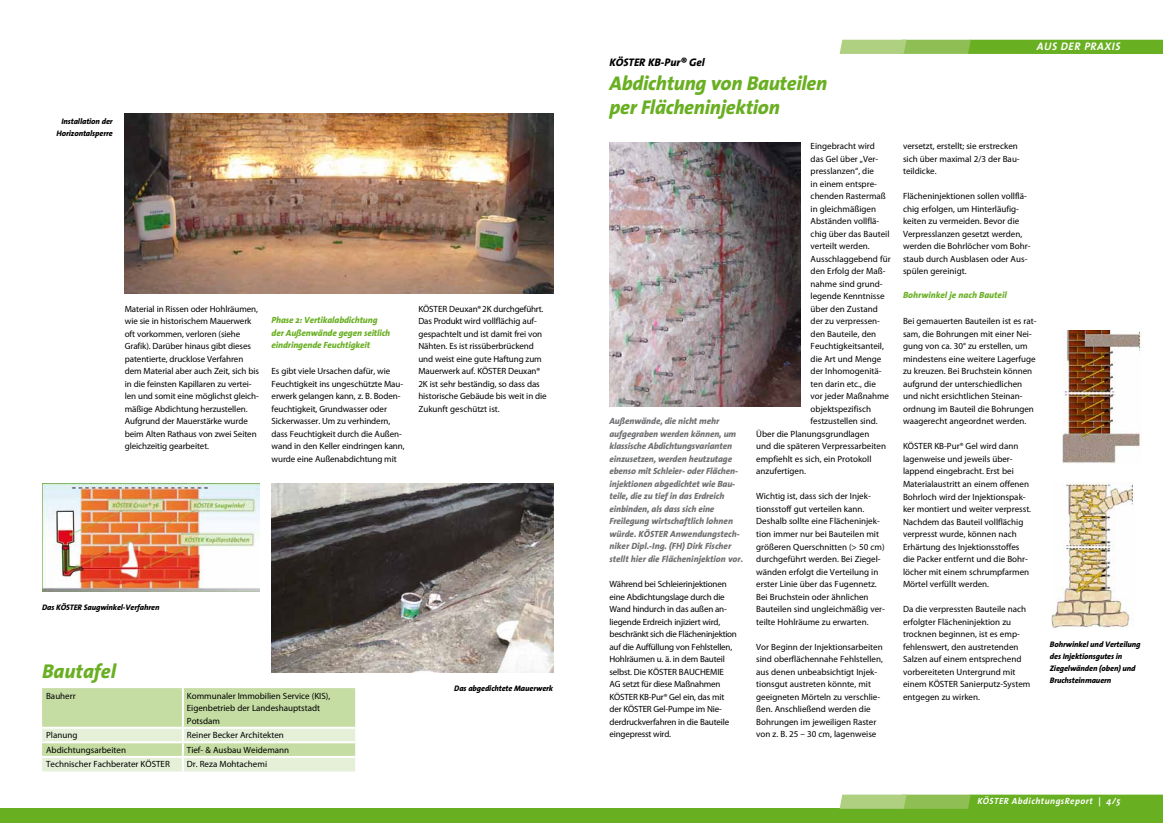
<style>
.page{position:relative;width:1163px;height:823px;background:#fff}
.page>*{position:absolute;margin:0;border:0;box-sizing:border-box;transform-origin:0 0}
.t1{font:italic 800 20px/24px "The Sans";letter-spacing:-.01em;color:#69af22}
.t2{font:italic 800 11px "The Sans";color:#000}
.t3{font:italic 700 11px "The Sans";letter-spacing:.05em;color:#fff}
.t4{font:9px/12.5px "Myriad Pro";color:#000}
.t5{font:9px/12.5px "Myriad Pro";letter-spacing:-.02em;color:#000}
.t6{font:italic 800 9px/12.5px "The Sans";letter-spacing:-.01em;color:#6f7072}
.t7{font:italic 800 9px/12.5px "The Sans";letter-spacing:-.01em;color:#69af22}
.t8{font:italic 700 9px "The Sans";letter-spacing:.05em;color:#fff}
.t9{font:italic 800 8px/12px "The Sans";letter-spacing:-.01em;color:#000;text-align:right}
</style>
<div class="page">
<div style="left:0;top:808px;width:581px;height:14px;background:#69af22"></div>
<div style="left:581px;top:808px;width:581px;height:14px;background:#69af22"></div>
<svg style="left:839px;top:794px;width:323px;height:14px;background:#84bc48"></svg>
<svg style="left:839px;top:40px;width:323px;height:14px;background:#7fb940"></svg>
<svg style="left:42px;top:688px;width:313px;height:83px;background:#d3e4ba"></svg>
<img style="left:271px;top:483px;width:282px;height:189px">
<img style="left:609px;top:143px;width:191px;height:263px">
<img style="left:1062px;top:330px;width:79px;height:133px">
<img style="left:42px;top:483px;width:217px;height:108px">
<img style="left:124px;top:113px;width:429px;height:180px">
<img style="left:1051px;top:482px;width:82px;height:146px">
<p class="t9" style="left:57px;top:115px;width:58px;line-height:12.5px">Installation der<br>Horizontalsperre</p>
<p class="t4" style="left:125px;top:302px;width:136px">Material in Rissen oder Hohlräumen, wie sie in historischem Mauerwerk oft vorkommen, verloren (siehe Grafik). Darüber hinaus gibt dieses patentierte, drucklose Verfahren dem Material aber auch Zeit, sich bis in die feinsten Kapillaren zu vertei&shy;len und somit eine möglichst gleich&shy;mäßige Abdichtung herzustellen.<br>Aufgrund der Mauerstärke wurde beim Alten Rathaus von zwei Seiten gleichzeitig gearbeitet.</p>
<p class="t7" style="left:271px;top:314px;width:120px">Phase 2: Vertikalabdichtung der Außenwände gegen seitlich eindringende Feuchtigkeit</p>
<p class="t4" style="left:271px;top:364px;width:134px">Es gibt viele Ursachen dafür, wie Feuchtigkeit ins ungeschützte Mau&shy;erwerk gelangen kann, z. B. Boden&shy;feuchtigkeit, Grundwasser oder Sickerwasser. Um zu verhindern, dass Feuchtigkeit durch die Außen&shy;wand in den Keller eindringen kann, wurde eine Außenabdichtung mit</p>
<p class="t4" style="left:418px;top:302px;width:130px">KÖSTER Deuxan®2K durchgeführt.<br>Das Produkt wird vollflächig auf&shy;gespachtelt und ist damit frei von<br>Nähten. Es ist rissüberbrückend und weist eine gute Haftung zum<br>Mauerwerk auf. KÖSTER Deuxan®<br>2K ist sehr beständig, so dass das historische Gebäude bis weit in die<br>Zukunft geschützt ist.</p>
<p class="t9" style="left:42px;top:601px;width:119px">Das KÖSTER Saugwinkel-Verfahren</p>
<h1 class="t1" style="left:42px;top:659px;width:75px">Bautafel</h1>
<p class="t4" style="left:46px;top:688px;width:31px">Bauherr</p>
<p class="t4" style="left:187px;top:688px;width:145px">Kommunaler Immobilien Service (KIS),<br>Eigenbetrieb der Landeshauptstadt<br>Potsdam</p>
<p class="t4" style="left:46px;top:728px;width:33px">Planung</p>
<p class="t4" style="left:187px;top:728px;width:98px">Reiner Becker Architekten</p>
<p class="t4" style="left:46px;top:743px;width:81px">Abdichtungsarbeiten</p>
<p class="t4" style="left:187px;top:743px;width:104px">Tief- &amp; Ausbau Weidemann</p>
<p class="t4" style="left:46px;top:757px;width:125px">Technischer Fachberater KÖSTER</p>
<p class="t4" style="left:187px;top:757px;width:82px">Dr. Reza Mohtachemi</p>
<p class="t9" style="left:454px;top:682px;width:100px">Das abgedichtete Mauerwerk</p>
<p class="t2" style="left:609px;top:55px;width:97px">KÖSTER KB-Pur® Gel</p>
<h1 class="t1" style="left:609px;top:71px;width:219px">Abdichtung von Bauteilen per Flächeninjektion</h1>
<p class="t6" style="left:609px;top:415px;width:135px">Außenwände, die nicht mehr aufgegraben werden können, um klassische Abdichtungsvarianten einzusetzen, werden heutzutage ebenso mit Schleier- oder Flächen&shy;injektionen abgedichtet wie Bau&shy;teile, die zu tief in das Erdreich einbinden, als dass sich eine Freilegung wirtschaftlich lohnen würde. KÖSTER Anwendungstech&shy;niker Dipl.-Ing. (FH) Dirk Fischer stellt hier die Flächeninjektion vor.</p>
<p class="t5" style="left:609px;top:577px;width:129px">Während bei Schleierinjektionen eine Abdichtungslage durch die<br>Wand hindurch in das außen an&shy;liegende Erdreich injiziert wird, beschränkt sich die Flächeninjektion auf die Auffüllung von Fehlstellen,<br>Hohlräumen u. ä. in dem Bauteil selbst. Die KÖSTER BAUCHEMIE<br>AG setzt für diese Maßnahmen<br>KÖSTER KB-Pur® Gel ein, das mit der KÖSTER Gel-Pumpe im Nie&shy;derdruckverfahren in die Bauteile eingepresst wird.</p>
<p class="t4" style="left:810px;top:139px;width:66px">Eingebracht wird</p>
<p class="t4" style="left:810px;top:152px;width:69px">das Gel über „Ver-</p>
<p class="t4" style="left:810px;top:164px;width:65px">presslanzen“, die</p>
<p class="t4" style="left:810px;top:177px;width:68px">in einem entspre-</p>
<p class="t4" style="left:810px;top:189px;width:77px">chenden Rastermaß</p>
<p class="t4" style="left:810px;top:202px;width:67px">in gleichmäßigen</p>
<p class="t4" style="left:810px;top:214px;width:70px">Abständen vollflä-</p>
<p class="t4" style="left:810px;top:227px;width:80px">chig über das Bauteil</p>
<p class="t4" style="left:810px;top:239px;width:61px">verteilt werden.</p>
<p class="t4" style="left:810px;top:252px;width:81px">Ausschlaggebend für</p>
<p class="t4" style="left:810px;top:264px;width:76px">den Erfolg der Maß-</p>
<p class="t4" style="left:810px;top:277px;width:74px">nahme sind grund-</p>
<p class="t4" style="left:810px;top:289px;width:75px">legende Kenntnisse</p>
<p class="t4" style="left:810px;top:302px;width:69px">über den Zustand</p>
<p class="t4" style="left:810px;top:314px;width:71px">der zu verpressen-</p>
<p class="t4" style="left:810px;top:327px;width:67px">den Bauteile, den</p>
<p class="t4" style="left:810px;top:339px;width:75px">Feuchtigkeitsanteil,</p>
<p class="t4" style="left:810px;top:352px;width:72px">die Art und Menge</p>
<p class="t4" style="left:810px;top:364px;width:72px">der Inhomogenitä-</p>
<p class="t4" style="left:810px;top:377px;width:67px">ten darin etc., die</p>
<p class="t4" style="left:810px;top:389px;width:80px">vor jeder Maßnahme</p>
<p class="t4" style="left:810px;top:402px;width:62px">objektspezifisch</p>
<p class="t4" style="left:810px;top:414px;width:68px">festzustellen sind.</p>
<p class="t4" style="left:756px;top:427px;width:115px">Über die Planungsgrundlagen</p>
<p class="t4" style="left:756px;top:439px;width:131px">und die späteren Verpressarbeiten</p>
<p class="t4" style="left:756px;top:452px;width:117px">empfiehlt es sich, ein Protokoll</p>
<p class="t4" style="left:756px;top:464px;width:51px">anzufertigen.</p>
<p class="t4" style="left:756px;top:489px;width:130px">Wichtig ist, dass sich der Injek&shy;tionsstoff gut verteilen kann.<br>Deshalb sollte eine Flächeninjek&shy;tion immer nur bei Bauteilen mit größeren Querschnitten (&gt; 50 cm) durchgeführt werden. Bei Ziegel&shy;wänden erfolgt die Verteilung in erster Linie über das Fugennetz.<br>Bei Bruchstein oder ähnlichen<br>Bauteilen sind ungleichmäßig ver&shy;teilte Hohlräume zu erwarten.</p>
<p class="t4" style="left:756px;top:639px;width:128px">Vor Beginn der Injektionsarbeiten sind oberflächennahe Fehlstellen, aus denen unbeabsichtigt Injek&shy;tionsgut austreten könnte, mit geeigneten Mörteln zu verschlie&shy;ßen. Anschließend werden die<br>Bohrungen im jeweiligen Raster von z. B. 25 – 30 cm, lagenweise</p>
<p class="t3" style="left:1036px;top:40px;width:85px">AUS DER PRAXIS</p>
<p class="t4" style="left:902px;top:139px;width:118px">versetzt, erstellt; sie erstrecken sich über maximal 2/3 der Bau&shy;teildicke.</p>
<p class="t4" style="left:902px;top:190px;width:129px">Flächeninjektionen sollen vollflä&shy;chig erfolgen, um Hinterläufig&shy;keiten zu vermeiden. Bevor die<br>Verpresslanzen gesetzt werden, werden die Bohrlöcher vom Bohr&shy;staub durch Ausblasen oder Aus&shy;spülen gereinigt.</p>
<p class="t7" style="left:902px;top:289px;width:105px">Bohrwinkel je nach Bauteil</p>
<p class="t4" style="left:902px;top:315px;width:135px">Bei gemauerten Bauteilen ist es rat&shy;sam, die Bohrungen mit einer Nei&shy;gung von ca. 30° zu erstellen, um mindestens eine weitere Lagerfuge zu kreuzen. Bei Bruchstein können aufgrund der unterschiedlichen und nicht ersichtlichen Steinan&shy;ordnung im Bauteil die Bohrungen waagerecht angeordnet werden.</p>
<p class="t4" style="left:902px;top:440px;width:130px">KÖSTER KB-Pur® Gel wird dann lagenweise und jeweils über&shy;lappend eingebracht. Erst bei<br>Materialaustritt an einem offenen<br>Bohrloch wird der Injektionspac&shy;ker montiert und weiter verpresst.<br>Nachdem das Bauteil vollflächig verpresst wurde, können nach<br>Erhärtung des Injektionsstoffes die Packer entfernt und die Bohr&shy;löcher mit einem schrumpfarmen<br>Mörtel verfüllt werden.</p>
<p class="t4" style="left:902px;top:602px;width:129px">Da die verpressten Bauteile nach erfolgter Flächeninjektion zu trocknen beginnen, ist es emp&shy;fehlenswert, den austretenden<br>Salzen auf einem entsprechend vorbereiteten Untergrund mit einem KÖSTER Sanierputz-System entgegen zu wirken.</p>
<p class="t9" style="left:1049px;top:637px;width:92px;text-align:left">Bohrwinkel und Verteilung des Injektionsgutes in<br>Ziegelwänden (oben) und<br>Bruchsteinmauern</p>
<p class="t8" style="left:977px;top:794px;width:145px">KÖSTER ABDICHTUNGSREPORT | 4/5</p>
</div>
